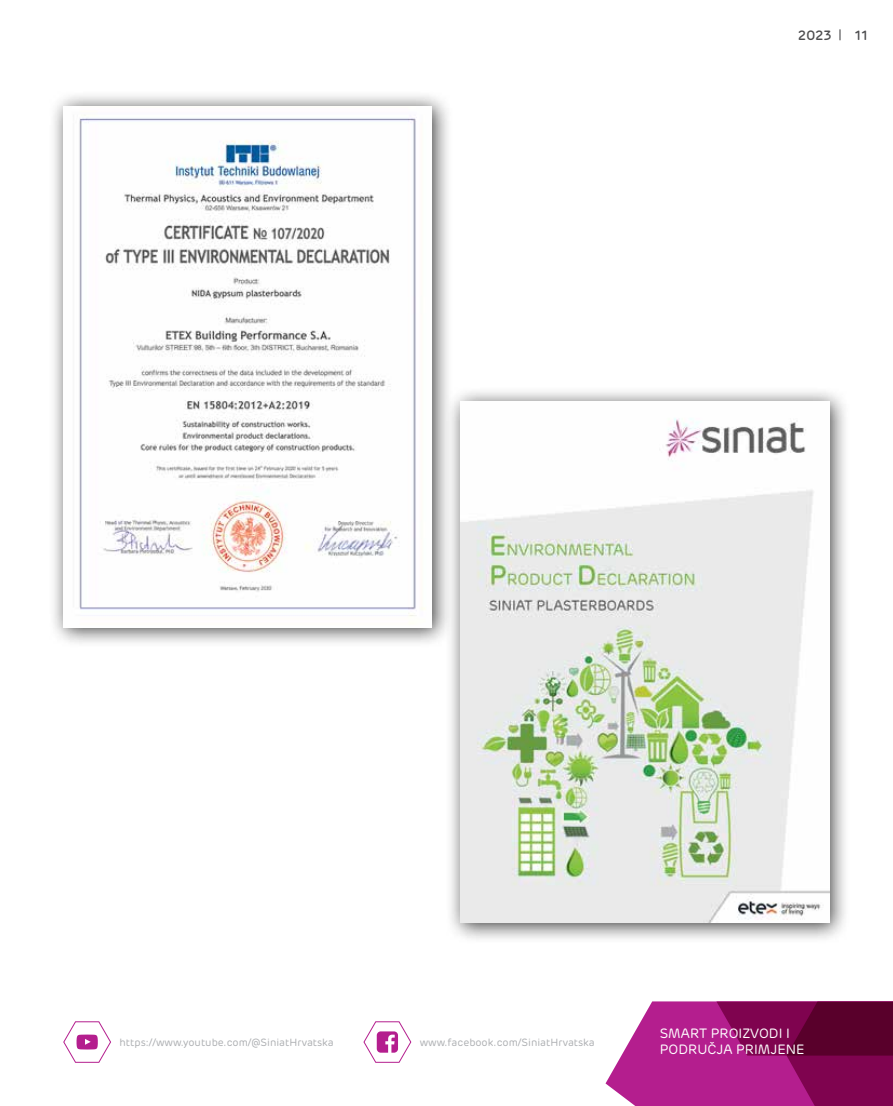
<style>
.page{position:relative;width:893px;height:1106px;background:#fff}
.page>*{position:absolute;margin:0;border:0;box-sizing:border-box;transform-origin:0 0}
.t1{font:13.5px/16.2px "Rubrik";color:#fff}
.t2{font:500 13.5px "Rubrik";color:#4d4d4f}
.t3{font:10.5px "Rubrik";color:#adafb2}
</style>
<div class="page">
<svg style="left:605px;top:1001px;width:288px;height:105px;background:#9c2375"></svg>
<div style="left:48px;top:90px;width:405px;height:558px;background:#000;opacity:.75"></div>
<img style="left:63px;top:106px;width:369px;height:521px">
<div style="left:445px;top:386px;width:405px;height:558px;background:#000;opacity:.75"></div>
<img style="left:461px;top:401px;width:368px;height:521px">
<svg style="left:363px;top:1021px;width:49px;height:42px"></svg>
<svg style="left:63px;top:1021px;width:48px;height:42px"></svg>
<p class="t2" style="left:798px;top:27px;width:35px">2023</p>
<p class="t2" style="left:855px;top:27px;width:15px">11</p>
<p class="t3" style="left:119px;top:1035px;width:216px">https://www.youtube.com/@SiniatHrvatska</p>
<p class="t3" style="left:420px;top:1035px;width:177px">www.facebook.com/SiniatHrvatska</p>
<p class="t1" style="left:660px;top:1025px;width:146px">SMART PROIZVODI I<br>PODRUČJA PRIMJENE</p>
</div>
